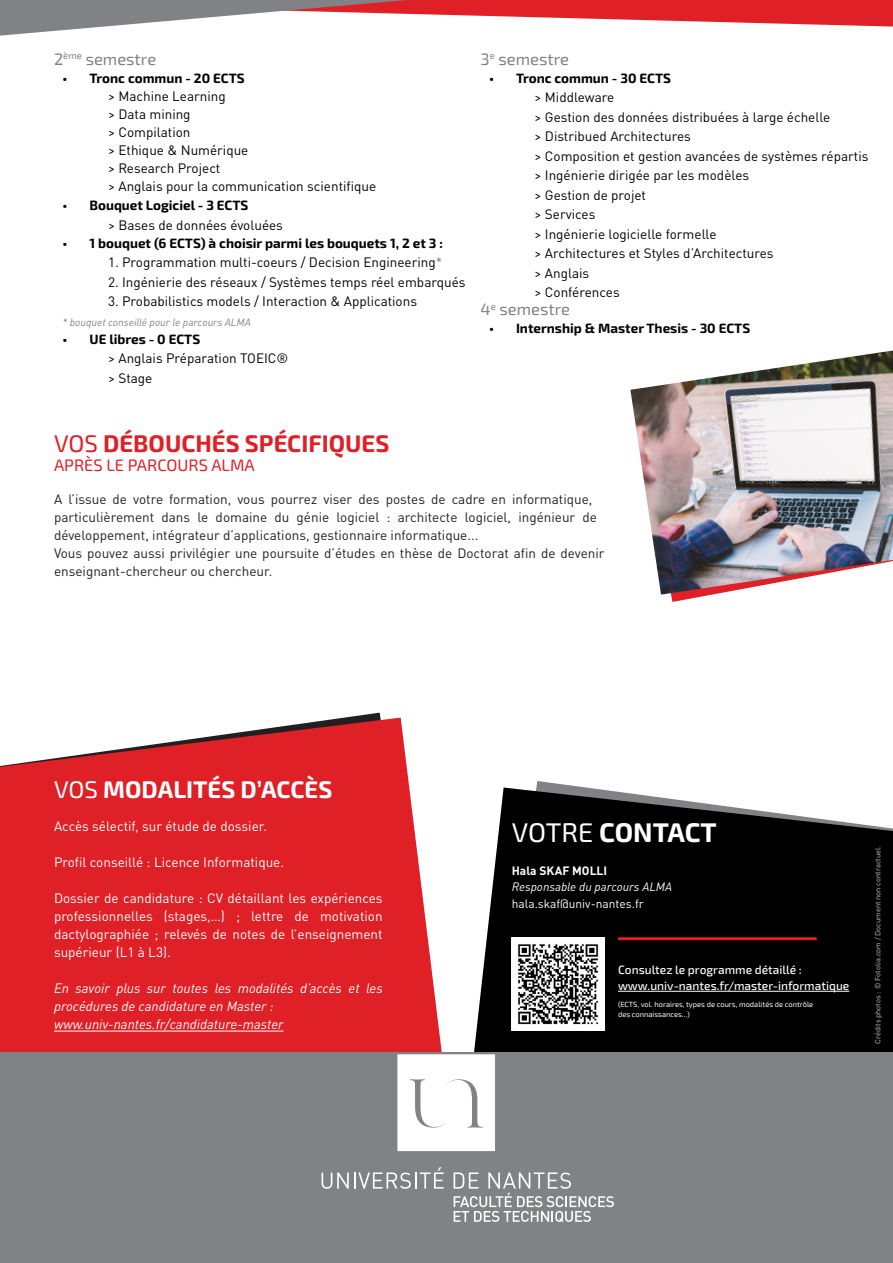
<style>
.page{position:relative;width:893px;height:1263px;background:#fff}
.page>*{position:absolute;margin:0;border:0;box-sizing:border-box;transform-origin:0 0}
.t1{font:700 27px "Exo 2";letter-spacing:-.005em;color:#fff}
.t2{font:700 24px "Exo 2";color:#df2027}
.t3{font:700 24px "Exo 2";color:#fff}
.t4{font:16.5px "Exo 2";color:#808285}
.t5{font:16.5px "Exo 2";color:#df2027}
.t6{font:13.5px/19.5px "DIN Pro";color:#000}
.t7{font:13.5px/18px "DIN Pro";color:#231f20}
.t8{font:13.5px/18px "DIN Pro";color:#fff;text-align:justify}
.t9{font:700 13.5px "Exo 2";color:#000}
.t10{font:italic 13.5px/18px "DIN Pro";color:#fff}
.t11{font:500 12px/16.5px "Exo 2";color:#fff}
.t12{font:italic 12px "DIN Pro";color:#fff}
.t13{font:12px "DIN Pro";color:#fff}
.t14{font:700 12px "DIN Pro";color:#fff}
.t15{font:italic 10.5px "DIN Pro";color:#808285}
.t16{font:7.5px/10.5px "Exo 2";color:#fff}
.t17{font:7.5px "DIN Pro";color:#c7c7c1}
.s1{color:#808285}
.s2{font-weight:400}
</style>
<div class="page">
<svg style="left:342px;top:713px;width:39px;height:5px"></svg>
<svg style="left:0;top:718px;width:442px;height:334px;background:#e0363d"></svg>
<hr style="left:54px;top:1031px;width:230px;height:1px;background:#fff">
<svg style="left:536px;top:781px;width:46px;height:6px"></svg>
<svg style="left:474px;top:787px;width:419px;height:265px;background:#1d1d1d"></svg>
<div style="left:0;top:1052px;width:893px;height:211px;background:#808285"></div>
<svg style="left:322px;top:1167px;width:122px;height:22px"></svg>
<svg style="left:397px;top:1054px;width:98px;height:97px;background:#f6f6f6"></svg>
<svg style="left:454px;top:1172px;width:160px;height:50px"></svg>
<hr style="left:618px;top:991px;width:231px;height:1px;background:#fff">
<svg style="left:0;top:0;width:893px;height:36px"></svg>
<hr style="left:618px;top:937px;width:199px;height:3px;background:#df2027">
<img style="left:512px;top:937px;width:93px;height:93px">
<svg style="left:671px;top:595px;width:39px;height:7px"></svg>
<img style="left:630px;top:350px;width:263px;height:245px">
<p class="t4" style="left:54px;top:49px;width:104px">2<sup>ème</sup> semestre</p>
<p class="t9" style="left:63px;top:70px;width:160px">• Tronc commun - 20 ECTS</p>
<p class="t6" style="left:108px;top:85px;width:270px;line-height:18px">&gt; Machine Learning<br>&gt; Data mining<br>&gt; Compilation<br>&gt; Ethique &amp; Numérique<br>&gt; Research Project<br>&gt; Anglais pour la communication scientifique</p>
<p class="t9" style="left:63px;top:197px;width:163px">• Bouquet Logiciel - 3 ECTS</p>
<p class="t6" style="left:108px;top:214px;width:177px">&gt; Bases de données évoluées</p>
<p class="t9" style="left:63px;top:235px;width:116px">• 1 bouquet (6 ECTS</p>
<p class="t9" style="left:201px;top:235px;width:244px">) à choisir parmi les bouquets 1, 2 et 3 :</p>
<p class="t6" style="left:108px;top:251px;width:336px">1. Programmation multi-coeurs / Decision Engineering<span class="s1">*</span></p>
<p class="t6" style="left:108px;top:271px;width:359px">2. Ingénierie des réseaux / Systèmes temps réel embarqués</p>
<p class="t6" style="left:108px;top:290px;width:311px">3. Probabilistics models / Interaction &amp; Applications</p>
<p class="t15" style="left:63px;top:314px;width:190px">* bouquet conseillé pour le parcours ALMA</p>
<p class="t9" style="left:63px;top:331px;width:115px">• UE libres - 0 ECTS</p>
<p class="t6" style="left:108px;top:347px;width:182px">&gt; Anglais Préparation TOEIC® &gt; Stage</p>
<p class="t4" style="left:480px;top:49px;width:90px">3<sup>e</sup> semestre</p>
<p class="t9" style="left:489px;top:70px;width:160px">• Tronc commun - 30 ECTS</p>
<p class="t6" style="left:534px;top:86px;width:335px">&gt; Middleware<br>&gt; Gestion des données distribuées à large échelle<br>&gt; Distribued Architectures<br>&gt; Composition et gestion avancées de systèmes répartis &gt; Ingénierie dirigée par les modèles<br>&gt; Gestion de projet<br>&gt; Services<br>&gt; Ingénierie logicielle formelle<br>&gt; Architectures et Styles d’Architectures<br>&gt; Anglais<br>&gt; Conférences</p>
<p class="t4" style="left:480px;top:300px;width:91px">4<sup>e</sup> semestre</p>
<p class="t9" style="left:489px;top:320px;width:239px">• Internship &amp; Master Thesis - 30 ECTS</p>
<h2 class="t2" style="left:54px;top:429px;width:337px"><span class="s2">vos</span> débouchés spécifiques</h2>
<p class="t5" style="left:54px;top:456px;width:202px">après le parcours alma</p>
<p class="t7" style="left:54px;top:489px;width:552px">A l’issue de votre formation, vous pourrez viser des postes de cadre en informatique, particulièrement dans le domaine du génie logiciel : architecte logiciel, ingénieur de développement, intégrateur d’applications, gestionnaire informatique...<br>Vous pouvez aussi privilégier une poursuite d’études en thèse de Doctorat afin de devenir enseignant-chercheur ou chercheur.</p>
<h2 class="t3" style="left:54px;top:775px;width:280px"><span class="s2">vos</span> modalités d’accès</h2>
<p class="t8" style="left:54px;top:816px;width:215px">Accès sélectif, sur étude de dossier.</p>
<p class="t8" style="left:54px;top:852px;width:232px">Profil conseillé : Licence Informatique.</p>
<p class="t8" style="left:54px;top:888px;width:330px">Dossier de candidature : CV détaillant les expériences professionnelles (stages,…) ; lettre de motivation dactylographiée ; relevés de notes de l’enseignement supérieur (L1 à L3).</p>
<p class="t10" style="left:54px;top:978px;width:330px">En savoir plus sur toutes les modalités d’accès et les procédures de candidature en Master : www.univ-nantes.fr/candidature-master</p>
<h1 class="t1" style="left:512px;top:816px;width:207px"><span class="s2">votre</span> contact</h1>
<p class="t14" style="left:512px;top:860px;width:97px">Hala SKAF MOLLI</p>
<p class="t12" style="left:512px;top:877px;width:162px">Responsable du parcours ALMA</p>
<p class="t13" style="left:512px;top:894px;width:134px">hala.skaf@univ-nantes.fr</p>
<p class="t11" style="left:618px;top:961px;width:233px">Consultez le programme détaillé : www.univ-nantes.fr/master-informatique</p>
<p class="t16" style="left:618px;top:999px;width:8px">(ECTS</p>
<p class="t16" style="left:618px;top:999px;width:197px;text-indent:19px">, vol. horaires, types de cours, modalités de contrôle des connaissances...)</p>
<p class="t17" style="left:872px;top:1043px;width:199px;rotate:-90deg">Crédits photos : © Fotolia.com / Document non contractuel.</p>
</div>
